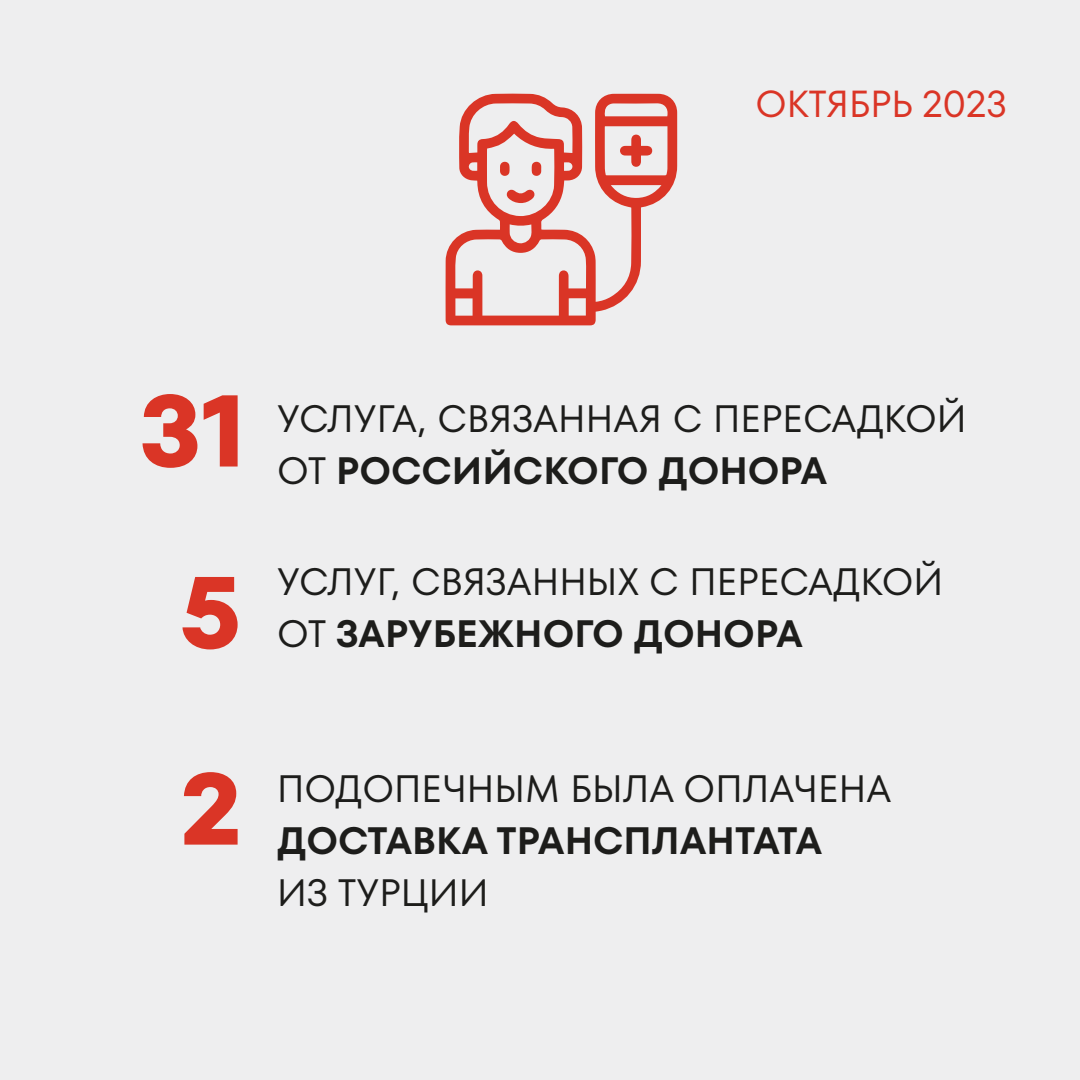
<style>
.page{position:relative;width:1080px;height:1080px;background:#eeeeef}
.page>*{position:absolute;margin:0;border:0;box-sizing:border-box;transform-origin:0 0}
.t1{font:700 101.7px/181.6px "TT Fors";color:#da3526;text-align:center}
.t2{font:38.2px/52.1px "TT Fors";color:#1d1d1b}
.t3{font:600 38.2px "TT Fors";color:#1d1d1b}
.t4{font:37.7px "TT Fors";color:#da3526}
.s1{font-weight:600}
</style>
<div class="page">
<svg style="left:446px;top:94px;width:231px;height:231px"></svg>
<svg style="left:506px;top:189px;width:29px;height:14px"></svg>
<svg style="left:500px;top:162px;width:10px;height:14px"></svg>
<svg style="left:532px;top:162px;width:9px;height:14px"></svg>
<svg style="left:620px;top:135px;width:32px;height:32px"></svg>
<p class="t4" style="left:756px;top:82px;width:253px">ОКТЯБРЬ 2023</p>
<h1 class="t1" style="left:139px;top:340px;width:109px">31<br>5</h1>
<p class="t2" style="left:277px;top:393px;width:691px">УСЛУГА, СВЯЗАННАЯ С ПЕРЕСАДКОЙ<br>ОТ <span class="s1">РОССИЙСКОГО ДОНОРА</span></p>
<p class="t2" style="left:277px;top:556px;width:667px">УСЛУГ, СВЯЗАННЫХ С ПЕРЕСАДКОЙ<br>ОТ <span class="s1">ЗАРУБЕЖНОГО ДОНОРА</span></p>
<h1 class="t1" style="left:181px;top:718px;width:61px">2</h1>
<p class="t2" style="left:277px;top:763px;width:616px">ПОДОПЕЧНЫМ БЫЛА ОПЛАЧЕНА</p>
<p class="t3" style="left:277px;top:817px;width:547px">ДОСТАВКА ТРАНСПЛАНТАТА</p>
<p class="t2" style="left:277px;top:867px;width:213px">ИЗ ТУРЦИИ</p>
</div>
